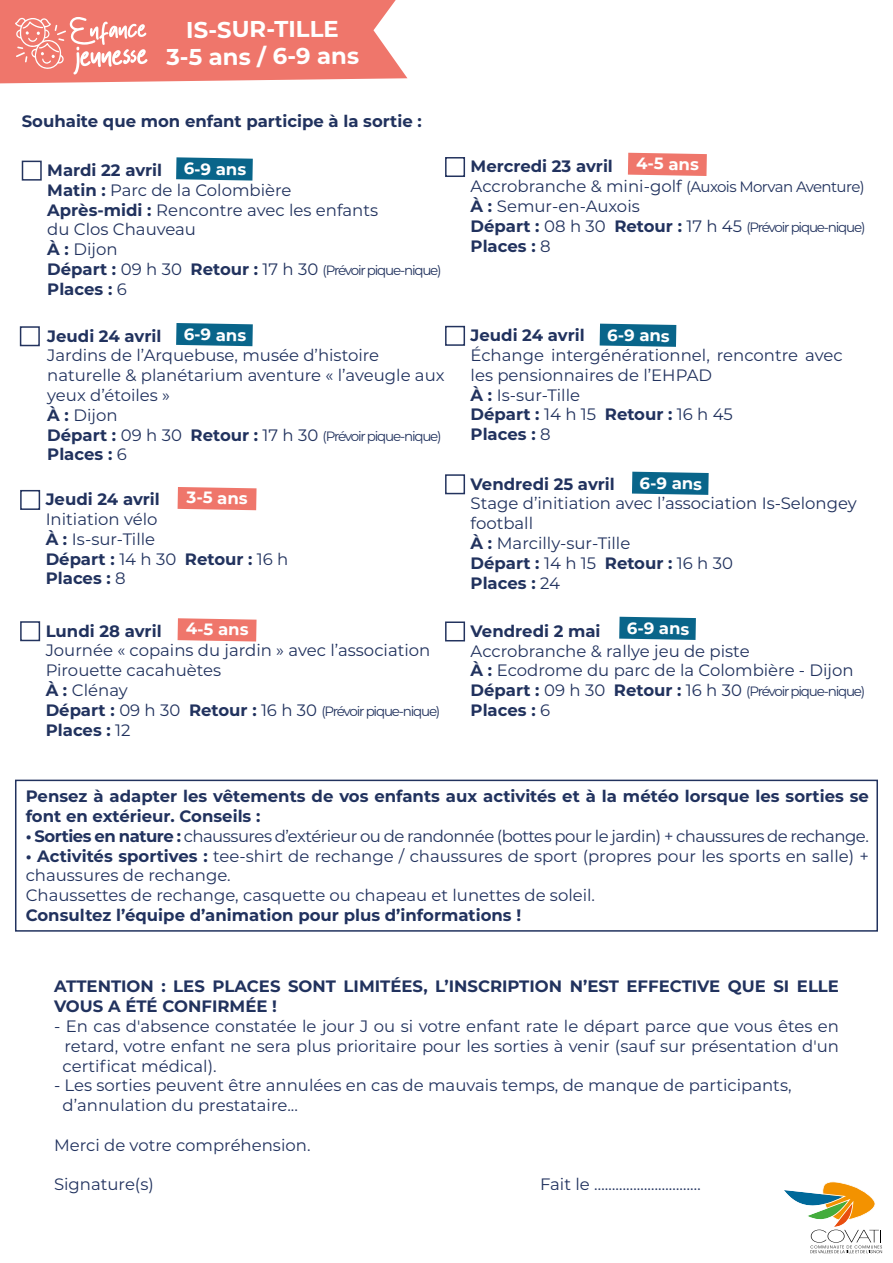
<style>
.page{position:relative;width:893px;height:1263px;background:#fff}
.page>*{position:absolute;margin:0;border:0;box-sizing:border-box;transform-origin:0 0}
.t1{font:700 22.8px/27.5px "Montserrat";letter-spacing:-.01em;color:#fff;text-align:center}
.t2{font:16.5px/19.8px "Montserrat";color:#21325e}
.t3{font:700 16.5px/19.8px "Montserrat";color:#21325e}
.t4{font:16.5px "Montserrat";letter-spacing:-.03em;color:#21325e}
.t5{font:700 16.5px "Montserrat";color:#fff}
.t6{font:13.5px "Montserrat";letter-spacing:-.09em;color:#21325e}
.s1{font-weight:700}
.s2{font-weight:700;font-size:16.5px}
.s3{font-size:16.5px}
.s4{font-weight:400}
.s5{font-weight:100}
.s6{font-size:15px}
</style>
<div class="page">
<svg style="left:784px;top:1181px;width:98px;height:72px"></svg>
<div style="left:445px;top:157px;width:20px;height:20px;border:2px solid #23335e"></div>
<div style="left:20px;top:326px;width:20px;height:20px;border:2px solid #23335e"></div>
<div style="left:22px;top:161px;width:20px;height:20px;border:2px solid #23335e"></div>
<svg style="left:0;top:0;width:407px;height:83px;background:#f0857c"></svg>
<svg style="left:176px;top:157px;width:77px;height:24px;background:#207395"></svg>
<div style="left:445px;top:326px;width:20px;height:20px;border:2px solid #23335e"></div>
<svg style="left:600px;top:324px;width:76px;height:23px;background:#156c8f"></svg>
<div style="left:20px;top:490px;width:20px;height:20px;border:2px solid #23335e"></div>
<div style="left:445px;top:474px;width:20px;height:20px;border:2px solid #23335e"></div>
<svg style="left:632px;top:472px;width:77px;height:23px;background:#176d90"></svg>
<svg style="left:178px;top:487px;width:79px;height:23px;background:#ef7d73"></svg>
<svg style="left:628px;top:153px;width:79px;height:23px;background:#ef7d72"></svg>
<svg style="left:176px;top:323px;width:77px;height:23px;background:#176d90"></svg>
<div style="left:20px;top:621px;width:20px;height:20px;border:2px solid #23335e"></div>
<div style="left:445px;top:621px;width:20px;height:20px;border:2px solid #23335e"></div>
<svg style="left:619px;top:617px;width:77px;height:23px;background:#176d90"></svg>
<svg style="left:178px;top:618px;width:79px;height:23px;background:#ef7e73"></svg>
<div style="left:15px;top:780px;width:863px;height:152px;border:2px solid #21325e"></div>
<h1 class="t1" style="left:166px;top:14px;width:194px">IS-SUR-TILLE<br>3-5 ans / 6-9 ans</h1>
<p class="t3" style="left:22px;top:111px;width:401px">Souhaite que mon enfant participe à la sortie :</p>
<p class="t5" style="left:184px;top:157px;width:64px;rotate:1deg">6-9 ans</p>
<p class="t2" style="left:47px;top:160px;width:332px"><span class="s1">Mardi 22 avril<br>Matin :</span> Parc de la Colombière<br><span class="s1">Après-midi :</span> Rencontre avec les enfants du Clos Chauveau<br><span class="s1">À :</span> Dijon</p>
<p class="t6" style="left:47px;top:261px;width:396px"><span class="s2">Départ :</span> <span class="s3">09 h 30</span> <span class="s2">Retour :</span> <span class="s3">17 h 30</span> (Prévoir pique-nique)</p>
<p class="t3" style="left:47px;top:278px;width:81px">Places : <span class="s4">6</span></p>
<p class="t5" style="left:184px;top:322px;width:64px;rotate:1deg">6-9 ans</p>
<p class="t3" style="left:47px;top:325px;width:116px">Jeudi 24 avril</p>
<p class="t2" style="left:47px;top:345px;width:399px">Jardins de l’Arquebuse, musée d’histoire naturelle &amp; planétarium aventure « l’aveugle aux yeux d’étoiles »<br><span class="s1">À :</span> Dijon</p>
<p class="t6" style="left:47px;top:426px;width:396px"><span class="s2">Départ :</span> <span class="s3">09 h 30</span> <span class="s2">Retour :</span> <span class="s3">17 h 30</span> (Prévoir pique-nique)</p>
<p class="t3" style="left:47px;top:444px;width:81px">Places : <span class="s4">6</span></p>
<p class="t5" style="left:187px;top:485px;width:62px;rotate:1deg">3-5 an<span class="s5">s</span></p>
<p class="t3" style="left:46px;top:489px;width:116px">Jeudi 24 avril</p>
<p class="t2" style="left:46px;top:509px;width:244px">Initiation vélo<br><span class="s1">À :</span> Is-sur-Tille<br><span class="s1">Départ :</span> 14 h 30 <span class="s1">Retour :</span> 16 h<br><span class="s1">Places :</span> 8</p>
<p class="t5" style="left:636px;top:151px;width:64px;rotate:1deg">4-5 an<span class="s5">s</span></p>
<p class="t2" style="left:471px;top:156px;width:396px"><span class="s1">Mercredi 23 avril<br></span>Accrobranche &amp; mini-golf <span class="s6">(Auxois Morvan Aventure)<br></span><span class="s1">À :</span> Semur-en-Auxois</p>
<p class="t6" style="left:471px;top:218px;width:396px"><span class="s2">Départ :</span> <span class="s3">08 h 30</span> <span class="s2">Retour :</span> <span class="s3">17 h 45</span> (Prévoir pique-nique)</p>
<p class="t3" style="left:471px;top:235px;width:81px">Places : <span class="s4">8</span></p>
<p class="t3" style="left:471px;top:325px;width:116px">Jeudi 24 avril</p>
<p class="t2" style="left:471px;top:345px;width:374px">Échange intergénérationnel, rencontre avec les pensionnaires de l’EHPAD<br><span class="s1">À :</span> Is-sur-Tille<br><span class="s1">Départ :</span> 14 h 15 <span class="s1">Retour :</span> 16 h 45<br><span class="s1">Places :</span> 8</p>
<p class="t5" style="left:607px;top:323px;width:64px;rotate:1deg">6-9 ans</p>
<p class="t3" style="left:471px;top:473px;width:146px">Vendredi 25 avril</p>
<p class="t2" style="left:471px;top:493px;width:388px">Stage d’initiation avec l’association Is-Selongey football<br><span class="s1">À :</span> Marcilly-sur-Tille<br><span class="s1">Départ :</span> 14 h 15 <span class="s1">Retour :</span> 16 h 30<br><span class="s1">Places :</span> 24</p>
<p class="t5" style="left:640px;top:471px;width:64px;rotate:1deg">6-9 ans</p>
<p class="t5" style="left:186px;top:617px;width:64px;rotate:1deg">4-5 an<span class="s5">s</span></p>
<p class="t5" style="left:627px;top:616px;width:64px;rotate:1deg">6-9 ans</p>
<p class="t3" style="left:46px;top:620px;width:117px">Lundi 28 avril</p>
<p class="t2" style="left:46px;top:640px;width:386px">Journée « copains du jardin » avec l’association<br>Pirouette cacahuètes<br><span class="s1">À :</span> Clénay</p>
<p class="t6" style="left:46px;top:702px;width:396px"><span class="s2">Départ :</span> <span class="s3">09 h 30</span> <span class="s2">Retour :</span> <span class="s3">16 h 30</span> (Prévoir pique-nique)</p>
<p class="t3" style="left:46px;top:719px;width:86px">Places : <span class="s4">12</span></p>
<p class="t3" style="left:471px;top:620px;width:132px">Vendredi 2 mai</p>
<p class="t2" style="left:471px;top:640px;width:385px">Accrobranche &amp; rallye jeu de piste<br><span class="s1">À :</span> Ecodrome du parc de la Colombière - Dijon</p>
<p class="t6" style="left:471px;top:682px;width:396px"><span class="s2">Départ :</span> <span class="s3">09 h 30</span> <span class="s2">Retour :</span> <span class="s3">16 h 30</span> (Prévoir pique-nique)</p>
<p class="t3" style="left:471px;top:699px;width:81px">Places : <span class="s4">6</span></p>
<p class="t3" style="left:26px;top:786px;width:845px">Pensez à adapter les vêtements de vos enfants aux activités et à la météo lorsque les sorties se font en extérieur. Conseils :</p>
<p class="t4" style="left:26px;top:824px;width:845px"><span class="s1">• Sorties en nature :</span> chaussures d’extérieur ou de randonnée (bottes pour le jardin) + chaussures de rechange.</p>
<p class="t2" style="left:26px;top:845px;width:845px"><span class="s1">• Activités sportives :</span> tee-shirt de rechange / chaussures de sport (propres pour les sports en salle) + chaussures de rechange.<br>Chaussettes de rechange, casquette ou chapeau et lunettes de soleil.</p>
<p class="t3" style="left:26px;top:904px;width:497px">Consultez l’équipe d’animation pour plus d’informations !</p>
<p class="t3" style="left:54px;top:976px;width:786px">ATTENTION : LES PLACES SONT LIMITÉES, L’INSCRIPTION N’EST EFFECTIVE QUE SI ELLE<br>VOUS A ÉTÉ CONFIRMÉE !</p>
<p class="t2" style="left:63px;top:1015px;width:778px;text-align:justify;text-indent:-9px">- En cas d'absence constatée le jour J ou si votre enfant rate le départ parce que vous êtes en retard, votre enfant ne sera plus prioritaire pour les sorties à venir (sauf sur présentation d'un certificat médical).</p>
<p class="t2" style="left:63px;top:1075px;width:730px;text-indent:-9px">- Les sorties peuvent être annulées en cas de mauvais temps, de manque de participants, d’annulation du prestataire...</p>
<p class="t2" style="left:54px;top:1134px;width:258px">Merci de votre compréhension.</p>
<p class="t2" style="left:54px;top:1174px;width:101px">Signature(s)</p>
<p class="t2" style="left:540px;top:1174px;width:162px">Fait le …………………………</p>
</div>
